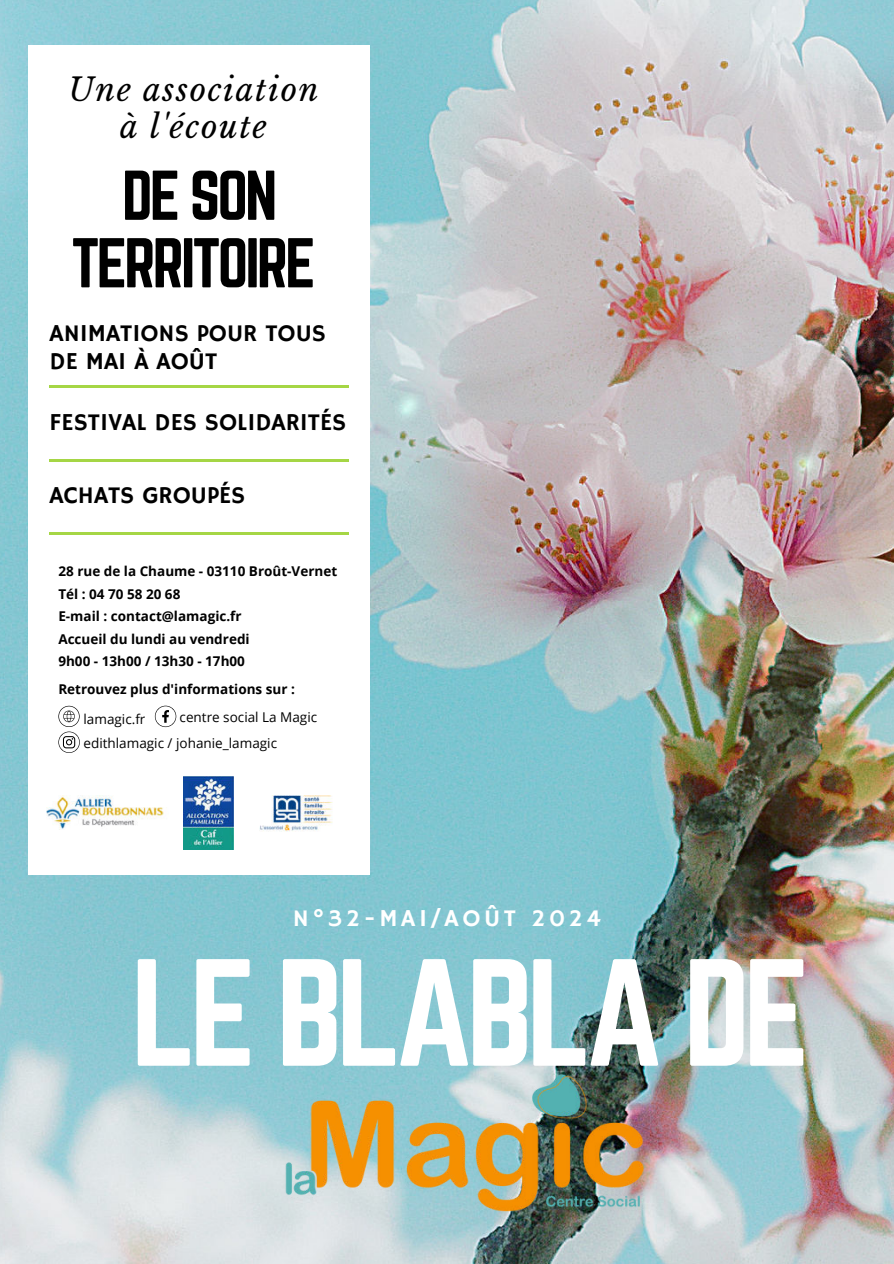
<style>
.page{position:relative;width:894px;height:1264px;background:#fff}
.page>*{position:absolute;margin:0;border:0;box-sizing:border-box;transform-origin:0 0}
.t1{font:133.2px "Norwester";letter-spacing:-.05em;color:#fff}
.t2{font:61.5px/67.5px "Norwester";letter-spacing:-.05em;color:#000;text-align:center}
.t3{font:italic 31.5px/37.2px "Libre Baskerville";letter-spacing:.05em;color:#000;text-align:center}
.t4{font:24.15px/28.2px "Hammersmith One";color:#000}
.t5{font:24.15px "Hammersmith One";letter-spacing:.15em;color:#fff}
.t6{font:700 13.5px/22.5px "Open Sans";color:#000}
.t7{font:13.5px/25.8px "Open Sans";color:#000}
</style>
<div class="page">
<img style="left:0;top:0;width:893px;height:1263px">
<img style="left:254px;top:979px;width:415px;height:284px">
<div style="left:29px;top:45px;width:341px;height:829px;background:#fff"></div>
<hr style="left:50px;top:385px;width:299px;height:2px;background:#a5d645">
<hr style="left:50px;top:459px;width:299px;height:2px;background:#a5d645">
<hr style="left:50px;top:533px;width:299px;height:2px;background:#a5d645">
<svg style="left:155px;top:705px;width:21px;height:22px"></svg>
<svg style="left:58px;top:705px;width:22px;height:48px"></svg>
<img style="left:46px;top:795px;width:118px;height:34px">
<img style="left:259px;top:795px;width:74px;height:37px">
<img style="left:184px;top:776px;width:49px;height:73px">
<h3 class="t3" style="left:68px;top:71px;width:251px">Une association à l'écoute</h3>
<h2 class="t2" style="left:71px;top:164px;width:246px">DE SON<br>TERRITOIRE</h2>
<h3 class="t4" style="left:50px;top:320px;width:278px">ANIMATIONS POUR TOUS<br>DE MAI À AOÛT</h3>
<h3 class="t4" style="left:50px;top:409px;width:298px">FESTIVAL DES SOLIDARITÉS</h3>
<h3 class="t4" style="left:50px;top:482px;width:197px">ACHATS GROUPÉS</h3>
<p class="t6" style="left:58px;top:559px;width:280px">28 rue de la Chaume - 03110 Broût-Vernet<br>Tél : 04 70 58 20 68<br>E-mail : contact@lamagic.fr<br>Accueil du lundi au vendredi<br>9h00 - 13h00 / 13h30 - 17h00</p>
<p class="t6" style="left:58px;top:678px;width:238px">Retrouvez plus d'informations sur :</p>
<p class="t7" style="left:83px;top:705px;width:63px">lamagic.fr</p>
<p class="t7" style="left:83px;top:704px;width:235px;text-indent:96px">centre social La Magic edithlamagic / johanie_lamagic</p>
<h3 class="t5" style="left:293px;top:903px;width:309px">N°32-MAI/AOÛT 2024</h3>
<h1 class="t1" style="left:131px;top:949px;width:680px">LE BLABLA DE</h1>
</div>
